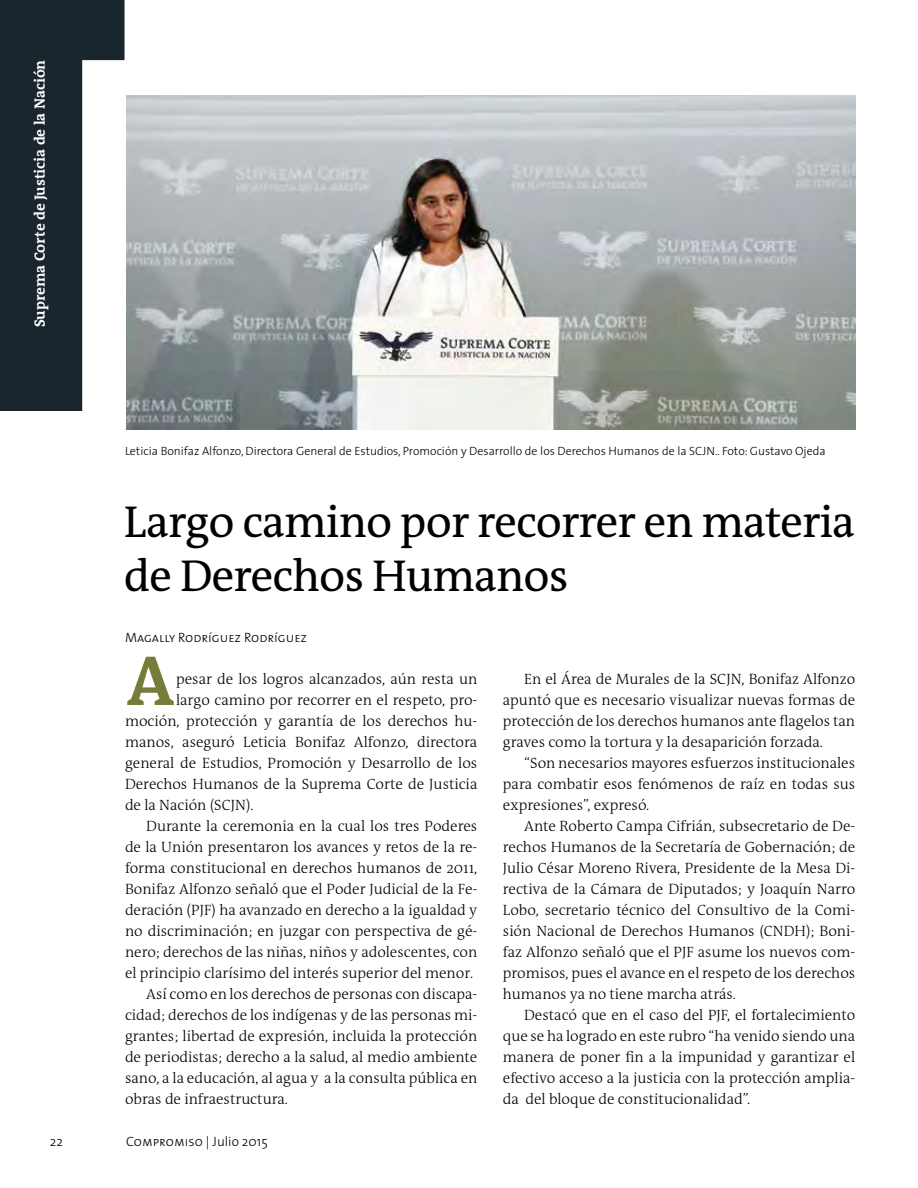
<style>
.page{position:relative;width:918px;height:1188px;background:#fff}
.page>*{position:absolute;margin:0;border:0;box-sizing:border-box;transform-origin:0 0}
.t1{font:700 71.1px "The Antiqua B W7 c";color:#777c38}
.t2{font:45px/54px "The Antiqua B W5 Plain";letter-spacing:-.02em;color:#000}
.t3{font:300 15px/21px "The Antiqua B W3";color:#000;text-align:justify}
.t4{font:700 15px "The Antiqua B W7";color:#fff}
.t5{font:13.5px "The Sans Light Caps";color:#000}
.t6{font:300 13.5px "The Sans";color:#000}
.t7{font:300 12px "The Sans";color:#000}
.s1{font-family:"The Sans";font-weight:300}
</style>
<div class="page">
<svg style="left:0;top:0;width:125px;height:411px;fill:#1a262d"></svg>
<img style="left:126px;top:96px;width:729px;height:333px">
<p class="t4" style="left:30px;top:327px;width:269px;rotate:-90deg">Suprema Corte de Justicia de la Nación</p>
<p class="t7" style="left:125px;top:441px;width:702px">Leticia Bonifaz Alfonzo, Directora General de Estudios, Promoción y Desarrollo de los Derechos Humanos de la SCJN.. Foto: Gustavo Ojeda</p>
<h2 class="t2" style="left:124px;top:495px;width:733px">Largo camino por recorrer en materia de Derechos Humanos</h2>
<p class="t5" style="left:125px;top:626px;width:184px">Magally Rodríguez Rodríguez</p>
<h1 class="t1" style="left:125px;top:635px;width:53px">A</h1>
<p class="t3" style="left:176px;top:669px;width:303px">pesar de los logros alcanzados, aún resta un</p>
<p class="t3" style="left:176px;top:690px;width:303px">largo camino por recorrer en el respeto, pro-</p>
<p class="t3" style="left:125px;top:711px;width:354px">moción, protección y garantía de los derechos hu-</p>
<p class="t3" style="left:125px;top:732px;width:354px">manos, aseguró Leticia Bonifaz Alfonzo, directora</p>
<p class="t3" style="left:125px;top:753px;width:354px">general de Estudios, Promoción y Desarrollo de los</p>
<p class="t3" style="left:125px;top:774px;width:354px">Derechos Humanos de la Suprema Corte de Justicia</p>
<p class="t3" style="left:125px;top:795px;width:130px">de la Nación (SCJN).</p>
<p class="t3" style="left:146px;top:816px;width:333px">Durante la ceremonia en la cual los tres Poderes</p>
<p class="t3" style="left:125px;top:837px;width:354px">de la Unión presentaron los avances y retos de la re-</p>
<p class="t3" style="left:125px;top:858px;width:354px">forma constitucional en derechos humanos de 2011,</p>
<p class="t3" style="left:125px;top:879px;width:354px">Bonifaz Alfonzo señaló que el Poder Judicial de la Fe-</p>
<p class="t3" style="left:125px;top:900px;width:354px">deración (PJF) ha avanzado en derecho a la igualdad y</p>
<p class="t3" style="left:125px;top:921px;width:354px">no discriminación; en juzgar con perspectiva de gé-</p>
<p class="t3" style="left:125px;top:942px;width:354px">nero; derechos de las niñas, niños y adolescentes, con</p>
<p class="t3" style="left:125px;top:963px;width:350px">el principio clarísimo del interés superior del menor.</p>
<p class="t3" style="left:146px;top:984px;width:333px">Así como en los derechos de personas con discapa-</p>
<p class="t3" style="left:125px;top:1005px;width:354px">cidad; derechos de los indígenas y de las personas mi-</p>
<p class="t3" style="left:125px;top:1026px;width:354px">grantes; libertad de expresión, incluida la protección</p>
<p class="t3" style="left:125px;top:1047px;width:354px">de periodistas; derecho a la salud, al medio ambiente</p>
<p class="t3" style="left:125px;top:1068px;width:354px">sano, a la educación, al agua y a la consulta pública en</p>
<p class="t3" style="left:125px;top:1089px;width:165px">obras de infraestructura.</p>
<p class="t3" style="left:503px;top:669px;width:354px;text-indent:21px">En el Área de Murales de la SCJN, Bonifaz Alfonzo apuntó que es necesario visualizar nuevas formas de protección de los derechos humanos ante flagelos tan graves como la tortura y la desaparición forzada.</p>
<p class="t3" style="left:503px;top:753px;width:354px;text-indent:21px">“Son necesarios mayores esfuerzos institucionales para combatir esos fenómenos de raíz en todas sus expresiones”, expresó.</p>
<p class="t3" style="left:503px;top:816px;width:354px;text-indent:21px">Ante Roberto Campa Cifrián, subsecretario de De&shy;rechos Humanos de la Secretaría de Gobernación; de Julio César Moreno Rivera, Presidente de la Mesa Di&shy;rectiva de la Cámara de Diputados; y Joaquín Narro Lobo, secretario técnico del Consultivo de la Comi&shy;sión Nacional de Derechos Humanos (CNDH); Boni&shy;faz Alfonzo señaló que el PJF asume los nuevos com&shy;promisos, pues el avance en el respeto de los derechos humanos ya no tiene marcha atrás.</p>
<p class="t3" style="left:503px;top:1005px;width:354px;text-indent:21px">Destacó que en el caso del PJF, el fortalecimiento que se ha logrado en este rubro “ha venido siendo una manera de poner fin a la impunidad y garantizar el efectivo acceso a la justicia con la protección amplia&shy;da del bloque de constitucionalidad”.</p>
<p class="t6" style="left:50px;top:1130px;width:15px">22</p>
<p class="t5" style="left:126px;top:1130px;width:143px">Compromiso <span class="s1">| Julio 2015</span></p>
</div>
